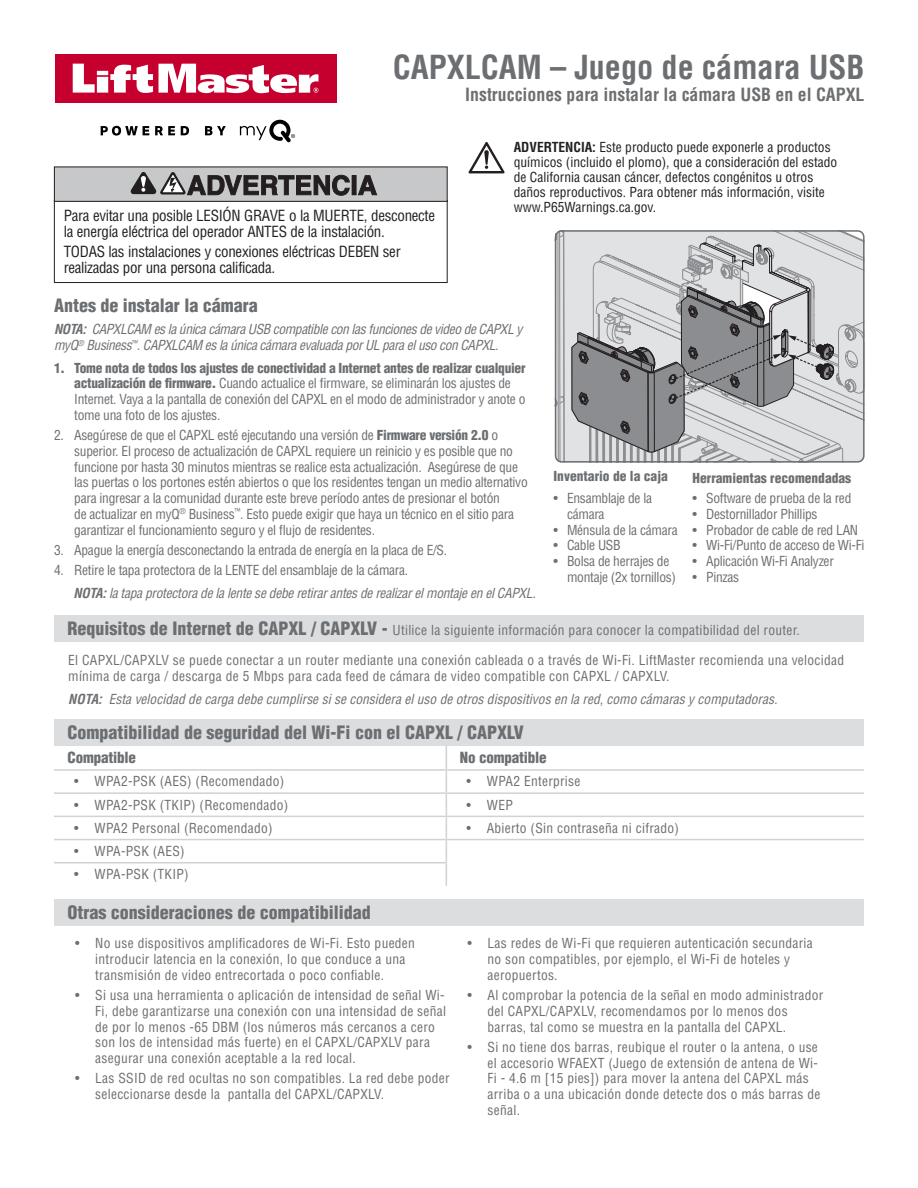
<style>
.page{position:relative;width:918px;height:1188px;background:#fff}
.page>*{position:absolute;margin:0;border:0;box-sizing:border-box;transform-origin:0 0}
.t1{font:700 condensed 32.4px "Helvetica LT Std";color:#6c6f72}
.t2{font:900 condensed 18px "Helvetica LT Std";color:#6c6f72}
.t3{font:700 condensed 17.85px "Helvetica LT Std";color:#6c6f72}
.t4{font:condensed 15px/16.5px "Helvetica LT Std";letter-spacing:-.02em;color:#231f20}
.t5{font:900 condensed 15px "Helvetica LT Std";letter-spacing:-.01em;color:#6c6f72}
.t6{font:condensed 13.5px/15.8px "Helvetica LT Std";letter-spacing:.02em;color:#6c6f72}
.t7{font:condensed 13.5px/15.8px "Helvetica LT Std";letter-spacing:-.02em;color:#6c6f72}
.t8{font:italic condensed 13.5px/15.8px "Helvetica LT Std";letter-spacing:-.02em;color:#6c6f72}
.t9{font:condensed 13.5px/15px "Helvetica LT Std";color:#231f20}
.t10{font:italic condensed 13.5px "Helvetica LT Std";color:#6c6f72}
.t11{font:900 condensed 13.5px "Helvetica LT Std";color:#6c6f72}
.s1{font-weight:700}
.s2{font-weight:900}
.s3{font-style:normal}
.s4{font-weight:900;font-size:18px}
</style>
<div class="page">
<div style="left:54px;top:719px;width:810px;height:27px;background:#dcdddf"></div>
<hr style="left:54px;top:769px;width:392px;height:2px;background:#d1d2d4">
<hr style="left:54px;top:792px;width:392px;height:2px;background:#d1d2d4">
<hr style="left:54px;top:816px;width:392px;height:1px;background:#d1d2d4">
<hr style="left:54px;top:839px;width:392px;height:1px;background:#d1d2d4">
<hr style="left:54px;top:862px;width:393px;height:1px;background:#d1d2d4">
<hr style="left:446px;top:769px;width:418px;height:2px;background:#d1d2d4">
<hr style="left:446px;top:792px;width:418px;height:2px;background:#d1d2d4">
<hr style="left:446px;top:816px;width:418px;height:1px;background:#d1d2d4">
<hr style="left:446px;top:839px;width:418px;height:1px;background:#d1d2d4">
<svg style="left:446px;top:746px;width:1px;height:140px"></svg>
<div style="left:54px;top:899px;width:810px;height:26px;background:#dcdddf"></div>
<svg style="left:555px;top:230px;width:307px;height:230px;background:#b7b8ba"></svg>
<div style="left:555px;top:230px;width:310px;height:233px;border:2px solid #6c6f72;border-radius:6px"></div>
<div style="left:54px;top:200px;width:394px;height:83px;border:1px solid #231f20"></div>
<div style="left:54px;top:167px;width:393px;height:34px;background:#c7c8ca"></div>
<div style="left:352px;top:175px;width:4px;height:20px;border:1px solid #231f20"></div>
<svg style="left:358px;top:175px;width:19px;height:20px"></svg>
<svg style="left:131px;top:172px;width:219px;height:24px"></svg>
<div style="left:54px;top:167px;width:394px;height:35px;border:1px solid #231f20"></div>
<svg style="left:469px;top:142px;width:36px;height:31px"></svg>
<div style="left:54px;top:615px;width:810px;height:26px;background:#dcdddf"></div>
<div style="left:55px;top:54px;width:281px;height:48px;background:#c5002e"></div>
<svg style="left:73px;top:64px;width:245px;height:29px"></svg>
<svg style="left:101px;top:126px;width:48px;height:10px"></svg>
<svg style="left:155px;top:126px;width:20px;height:9px"></svg>
<svg style="left:181px;top:126px;width:8px;height:9px"></svg>
<svg style="left:205px;top:126px;width:21px;height:9px"></svg>
<svg style="left:240px;top:120px;width:55px;height:22px"></svg>
<h1 class="t1" style="left:393px;top:47px;width:473px">CAPXLCAM – Juego de cámara USB</h1>
<h3 class="t3" style="left:465px;top:83px;width:401px">Instrucciones para instalar la cámara USB en el CAPXL</h3>
<p class="t4" style="left:64px;top:207px;width:373px">Para evitar una posible LESIÓN GRAVE o la MUERTE, desconecte la energía eléctrica del operador ANTES de la instalación.</p>
<p class="t4" style="left:64px;top:243px;width:338px">TODAS las instalaciones y conexiones eléctricas DEBEN ser realizadas por una persona calificada.</p>
<p class="t9" style="left:514px;top:139px;width:325px"><span class="s1">ADVERTENCIA:</span> Este producto puede exponerle a productos químicos (incluido el plomo), que a consideración del estado de California causan cáncer, defectos congénitos u otros daños reproductivos. Para obtener más información, visite www.P65Warnings.ca.gov.</p>
<h2 class="t2" style="left:54px;top:294px;width:205px">Antes de instalar la cámara</h2>
<p class="t8" style="left:54px;top:322px;width:470px"><span class="s1">NOTA:</span> CAPXLCAM es la única cámara USB compatible con las funciones de video de CAPXL y myQ<sup>®</sup> Business<sup>™</sup>. CAPXLCAM es la única cámara evaluada por UL para el uso con CAPXL.</p>
<p class="t7" style="left:74px;top:360px;width:453px;text-indent:-20px"><span class="s2">1. Tome nota de todos los ajustes de conectividad a Internet antes de realizar cualquier actualización de firmware.</span> Cuando actualice el firmware, se eliminarán los ajustes de Internet. Vaya a la pantalla de conexión del CAPXL en el modo de administrador y anote o tome una foto de los ajustes.</p>
<p class="t7" style="left:74px;top:427px;width:455px;text-indent:-20px">2. Asegúrese de que el CAPXL esté ejecutando una versión de <span class="s2">Firmware versión 2.0</span> o superior. El proceso de actualización de CAPXL requiere un reinicio y es posible que no funcione por hasta 30 minutos mientras se realice esta actualización. Asegúrese de que las puertas o los portones estén abiertos o que los residentes tengan un medio alternativo para ingresar a la comunidad durante este breve período antes de presionar el botón<br>de actualizar en myQ<sup>®</sup> Business<sup>™</sup>. Esto puede exigir que haya un técnico en el sitio para garantizar el funcionamiento seguro y el flujo de residentes.</p>
<p class="t7" style="left:54px;top:542px;width:395px">3. Apague la energía desconectando la entrada de energía en la placa de E/S.</p>
<p class="t8" style="left:73px;top:559px;width:464px;line-height:22.5px;text-indent:-19px"><span class="s3">4. Retire le tapa protectora de la LENTE del ensamblaje de la cámara.<br></span><span class="s1">NOTA:</span> la tapa protectora de la lente se debe retirar antes de realizar el montaje en el CAPXL.</p>
<p class="t11" style="left:554px;top:467px;width:116px">Inventario de la caja</p>
<p class="t7" style="left:567px;top:490px;width:87px;text-indent:-14px">• Ensamblaje de la cámara</p>
<p class="t7" style="left:554px;top:522px;width:126px">• Ménsula de la cámara</p>
<p class="t7" style="left:554px;top:538px;width:69px">• Cable USB</p>
<p class="t7" style="left:567px;top:553px;width:111px;text-indent:-14px">• Bolsa de herrajes de montaje (2x tornillos)</p>
<p class="t11" style="left:693px;top:469px;width:160px">Herramientas recomendadas</p>
<p class="t7" style="left:693px;top:490px;width:160px">• Software de prueba de la red</p>
<p class="t7" style="left:693px;top:506px;width:126px">• Destornillador Phillips</p>
<p class="t7" style="left:693px;top:522px;width:167px">• Probador de cable de red LAN</p>
<p class="t7" style="left:693px;top:538px;width:173px">• Wi-Fi/Punto de acceso de Wi-Fi</p>
<p class="t7" style="left:693px;top:553px;width:143px">• Aplicación Wi-Fi Analyzer</p>
<p class="t6" style="left:693px;top:569px;width:48px">• Pinzas</p>
<p class="t6" style="left:68px;top:622px;width:734px"><span class="s4">Requisitos de Internet de CAPXL / CAPXLV -</span> Utilice la siguiente información para conocer la compatibilidad del router.</p>
<p class="t6" style="left:68px;top:652px;width:777px">El CAPXL/CAPXLV se puede conectar a un router mediante una conexión cableada o a través de Wi-Fi. LiftMaster recomienda una velocidad mínima de carga / descarga de 5 Mbps para cada feed de cámara de video compatible con CAPXL / CAPXLV.</p>
<p class="t10" style="left:68px;top:690px;width:711px"><span class="s1">NOTA:</span> Esta velocidad de carga debe cumplirse si se considera el uso de otros dispositivos en la red, como cámaras y computadoras.</p>
<h2 class="t2" style="left:68px;top:721px;width:458px">Compatibilidad de seguridad del Wi-Fi con el CAPXL / CAPXLV</h2>
<p class="t5" style="left:68px;top:748px;width:70px">Compatible</p>
<p class="t5" style="left:460px;top:748px;width:88px">No compatible</p>
<p class="t6" style="left:74px;top:774px;width:212px">• WPA2-PSK (AES) (Recomendado)</p>
<p class="t6" style="left:467px;top:774px;width:115px">• WPA2 Enterprise</p>
<p class="t6" style="left:74px;top:797px;width:216px">• WPA2-PSK (TKIP) (Recomendado)</p>
<p class="t6" style="left:467px;top:797px;width:48px">• WEP</p>
<p class="t6" style="left:74px;top:820px;width:200px">• WPA2 Personal (Recomendado)</p>
<p class="t6" style="left:467px;top:820px;width:214px">• Abierto (Sin contraseña ni cifrado)</p>
<p class="t6" style="left:74px;top:843px;width:112px">• WPA-PSK (AES)</p>
<p class="t6" style="left:74px;top:866px;width:116px">• WPA-PSK (TKIP)</p>
<h2 class="t2" style="left:68px;top:901px;width:305px">Otras consideraciones de compatibilidad</h2>
<p class="t6" style="left:95px;top:936px;width:321px;text-indent:-20px">• No use dispositivos amplificadores de Wi-Fi. Esto pueden introducir latencia en la conexión, lo que conduce a una transmisión de video entrecortada o poco confiable.</p>
<p class="t6" style="left:95px;top:987px;width:352px;text-indent:-20px">• Si usa una herramienta o aplicación de intensidad de señal Wi-Fi, debe garantizarse una conexión con una intensidad de señal de por lo menos -65 DBM (los números más cercanos a cero son los de intensidad más fuerte) en el CAPXL/CAPXLV para asegurar una conexión aceptable a la red local.</p>
<p class="t6" style="left:95px;top:1071px;width:356px;text-indent:-20px">• Las SSID de red ocultas no son compatibles. La red debe poder seleccionarse desde la pantalla del CAPXL/CAPXLV.</p>
<p class="t6" style="left:488px;top:936px;width:327px;text-indent:-20px">• Las redes de Wi-Fi que requieren autenticación secundaria no son compatibles, por ejemplo, el Wi-Fi de hoteles y aeropuertos.</p>
<p class="t6" style="left:488px;top:987px;width:337px;text-indent:-20px">• Al comprobar la potencia de la señal en modo administrador del CAPXL/CAPXLV, recomendamos por lo menos dos barras, tal como se muestra en la pantalla del CAPXL.</p>
<p class="t6" style="left:488px;top:1039px;width:334px;text-indent:-20px">• Si no tiene dos barras, reubique el router o la antena, o use el accesorio WFAEXT (Juego de extensión de antena de Wi-Fi - 4.6 m [15 pies]) para mover la antena del CAPXL más arriba o a una ubicación donde detecte dos o más barras de señal.</p>
</div>
